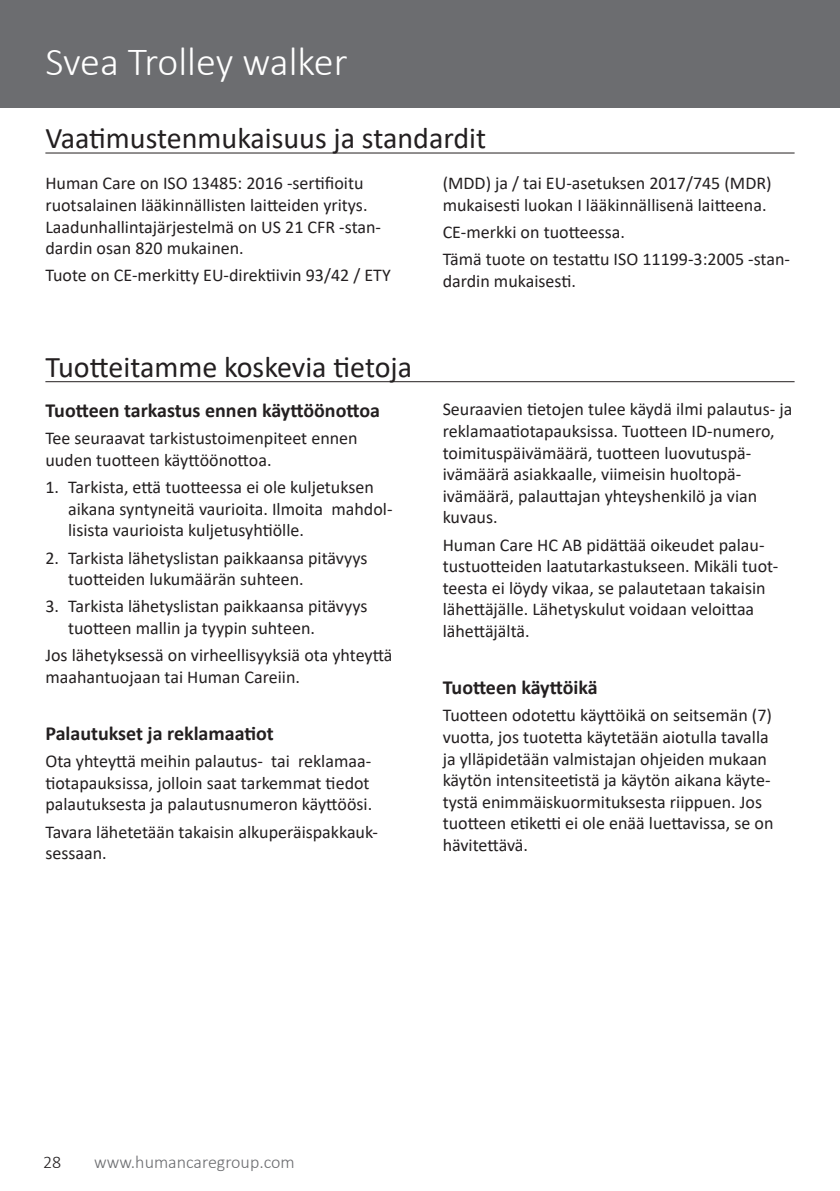
<style>
.page{position:relative;width:840px;height:1191px;background:#fff}
.page>*{position:absolute;margin:0;border:0;box-sizing:border-box;transform-origin:0 0}
.t1{font:300 40px "Calibri";color:#fff}
.Content_heading{font:30px "Calibri";color:#231f20}
.Body_Headline{font:700 20px "Calibri";color:#231f20}
.Body_text{font:18px/21.6px "Calibri";color:#231f20}
.t2{font:300 18px "Calibri";color:#6c6d70}
.t3{font:300 18px "Calibri";color:#231f20}
</style>
<div class="page">
<div style="left:0;top:0;width:839px;height:108px;background:#6c6d70"></div>
<hr style="left:45px;top:152px;width:749px;height:1px;background:#231f20">
<hr style="left:45px;top:381px;width:749px;height:1px;background:#231f20">
<h1 class="t1" style="left:45px;top:37px;width:303px">Svea Trolley walker</h1>
<p class="Content_heading" style="left:45px;top:117px;width:442px">Vaatimustenmukaisuus ja standardit</p>
<p class="Body_text" style="left:45px;top:172px;width:337px">Human Care on ISO 13485: 2016 -sertifioitu ruotsalainen lääkinnällisten laitteiden yritys.<br>Laadunhallintajärjestelmä on US 21 CFR -stan&shy;dardin osan 820 mukainen.</p>
<p class="Body_text" style="left:45px;top:264px;width:347px">Tuote on CE-merkitty EU-direktiivin 93/42 / ETY</p>
<p class="Content_heading" style="left:45px;top:346px;width:368px">Tuotteitamme koskevia tietoja</p>
<p class="Body_Headline" style="left:45px;top:396px;width:336px">Tuotteen tarkastus ennen käyttöönottoa</p>
<p class="Body_text" style="left:45px;top:427px;width:313px">Tee seuraavat tarkistustoimenpiteet ennen uuden tuotteen käyttöönottoa.</p>
<p class="Body_text" style="left:68px;top:476px;width:326px;text-indent:-23px">1. Tarkista, että tuotteessa ei ole kuljetuksen aikana syntyneitä vaurioita. Ilmoita mahdol&shy;lisista vaurioista kuljetusyhtiölle.</p>
<p class="Body_text" style="left:68px;top:546px;width:301px;text-indent:-23px">2. Tarkista lähetyslistan paikkaansa pitävyys tuotteiden lukumäärän suhteen.</p>
<p class="Body_text" style="left:68px;top:595px;width:301px;text-indent:-23px">3. Tarkista lähetyslistan paikkaansa pitävyys tuotteen mallin ja tyypin suhteen.</p>
<p class="Body_text" style="left:45px;top:644px;width:348px">Jos lähetyksessä on virheellisyyksiä ota yhteyttä maahantuojaan tai Human Careiin.</p>
<p class="Body_Headline" style="left:45px;top:719px;width:230px">Palautukset ja reklamaatiot</p>
<p class="Body_text" style="left:45px;top:750px;width:328px">Ota yhteyttä meihin palautus- tai reklamaa&shy;tiotapauksissa, jolloin saat tarkemmat tiedot palautuksesta ja palautusnumeron käyttöösi.</p>
<p class="Body_text" style="left:45px;top:820px;width:334px">Tavara lähetetään takaisin alkuperäispakkauk&shy;sessaan.</p>
<p class="Body_text" style="left:442px;top:172px;width:330px">(MDD) ja / tai EU-asetuksen 2017/745 (MDR) mukaisesti luokan I lääkinnällisenä laitteena.</p>
<p class="Body_text" style="left:442px;top:218px;width:348px;line-height:27.2px">CE-merkki on tuotteessa.<br>Tämä tuote on testattu ISO 11199-3:2005 -stan-</p>
<p class="Body_text" style="left:442px;top:270px;width:135px">dardin mukaisesti.</p>
<p class="Body_text" style="left:442px;top:398px;width:351px">Seuraavien tietojen tulee käydä ilmi palautus- ja reklamaatiotapauksissa. Tuotteen ID-numero, toimituspäivämäärä, tuotteen luovutuspä&shy;ivämäärä asiakkaalle, viimeisin huoltopä&shy;ivämäärä, palauttajan yhteyshenkilö ja vian kuvaus.</p>
<p class="Body_text" style="left:442px;top:533px;width:337px">Human Care HC AB pidättää oikeudet palau&shy;tustuotteiden laatutarkastukseen. Mikäli tuot&shy;teesta ei löydy vikaa, se palautetaan takaisin lähettäjälle. Lähetyskulut voidaan veloittaa lähettäjältä.</p>
<p class="Body_Headline" style="left:442px;top:673px;width:156px">Tuotteen käyttöikä</p>
<p class="Body_text" style="left:442px;top:704px;width:332px">Tuotteen odotettu käyttöikä on seitsemän (7) vuotta, jos tuotetta käytetään aiotulla tavalla ja ylläpidetään valmistajan ohjeiden mukaan käytön intensiteetistä ja käytön aikana käyte&shy;tystä enimmäiskuormituksesta riippuen. Jos tuotteen etiketti ei ole enää luettavissa, se on hävitettävä.</p>
<p class="t3" style="left:43px;top:1151px;width:20px">28</p>
<p class="t2" style="left:94px;top:1151px;width:202px">www.humancaregroup.com</p>
</div>
